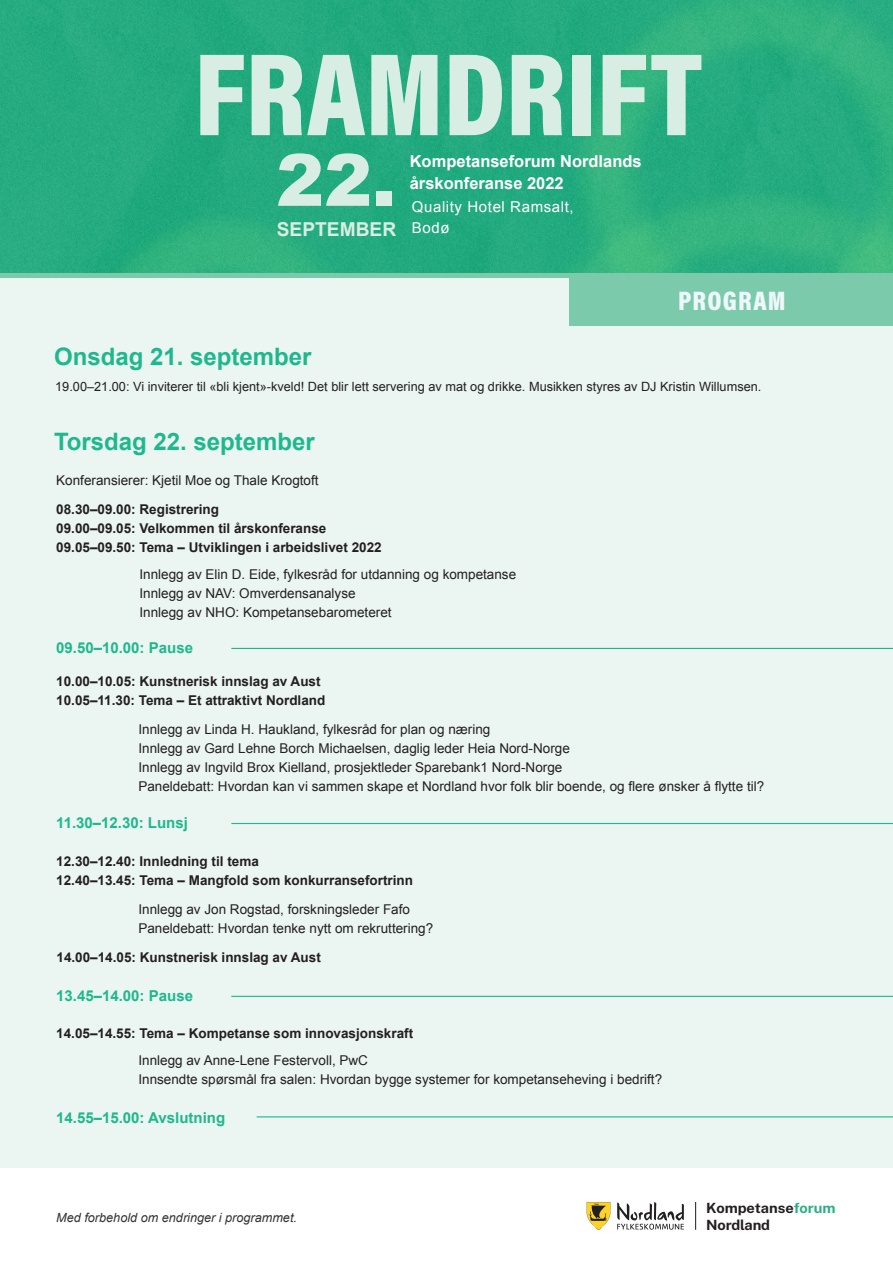
<style>
.page{position:relative;width:893px;height:1263px;background:#fff}
.page>*{position:absolute;margin:0;border:0;box-sizing:border-box;transform-origin:0 0}
.t1{font:118.95px "Acumin Variable Concept";color:#d8ede3}
.t2{font:900 72px "Arial";color:#d8ede3}
.t3{font:27px "Acumin Variable Concept";letter-spacing:.045em;color:#eef7f9}
.t4{font:700 24px "Arial";color:#1eb88e}
.t5{font:700 19.2px "Arial";color:#d8ede3}
.t6{font:700 16.5px "Arial";color:#fff}
.t7{font:700 15px "Arial";color:#1eb88e}
.t8{font:15px/21px "Arial";letter-spacing:.04em;color:#fff}
.t9{font:700 14.1px/16.8px "Public Sans";letter-spacing:-.005em;color:#231f20;scale:1.04 1}
.t10{font:13.5px "Arial";color:#231f20}
.t11{font:700 13.5px "Arial";color:#231f20}
.t12{font:12.75px "Arial";color:#231f20}
.t13{font:italic 12.6px "Arial";color:#231f20}
.s1{color:#2baf85}
</style>
<div class="page">
<div style="left:0;top:276px;width:893px;height:892px;background:#ebf5f1"></div>
<img style="left:0;top:0;width:893px;height:273px">
<hr style="left:231px;top:648px;width:662px;height:1px;background:#1eb88e">
<hr style="left:231px;top:823px;width:662px;height:1px;background:#1eb88e">
<hr style="left:231px;top:996px;width:662px;height:1px;background:#1eb88e">
<hr style="left:257px;top:1116px;width:636px;height:1px;background:#1eb88e">
<svg style="left:695px;top:1202px;width:1px;height:28px"></svg>
<svg style="left:587px;top:1202px;width:23px;height:28px"></svg>
<svg style="left:617px;top:1202px;width:67px;height:27px"></svg>
<div style="left:570px;top:273px;width:323px;height:53px;background:#7bcaac"></div>
<hr style="left:0;top:273px;width:893px;height:4px;background:#7bcaac">
<p class="t1" style="left:194px;top:12px;width:510px">FRAMDRIFT</p>
<p class="t2" style="left:276px;top:128px;width:122px">22.</p>
<p class="t5" style="left:277px;top:216px;width:121px">SEPTEMBER</p>
<p class="t6" style="left:410px;top:150px;width:233px">Kompetanseforum Nordlands</p>
<p class="t6" style="left:410px;top:173px;width:156px">årskonferanse 2022</p>
<p class="t8" style="left:412px;top:196px;width:163px">Quality Hotel Ramsalt,<br>Bodø</p>
<p class="t4" style="left:54px;top:341px;width:259px">Onsdag 21. september</p>
<p class="t3" style="left:678px;top:282px;width:109px">PROGRAM</p>
<p class="t12" style="left:55px;top:378px;width:708px">19.00–21.00: Vi inviterer til «bli kjent»-kveld! Det blir lett servering av mat og drikke. Musikken styres av DJ Kristin Willumsen.</p>
<p class="t4" style="left:54px;top:426px;width:262px">Torsdag 22. september</p>
<p class="t10" style="left:56px;top:471px;width:264px">Konferansierer: Kjetil Moe og Thale Krogtoft</p>
<p class="t11" style="left:56px;top:500px;width:164px">08.30–09.00: Registrering</p>
<p class="t11" style="left:56px;top:519px;width:272px">09.00–09.05: Velkommen til årskonferanse</p>
<p class="t11" style="left:56px;top:538px;width:327px">09.05–09.50: Tema – Utviklingen i arbeidslivet 2022</p>
<p class="t10" style="left:139px;top:566px;width:378px">Innlegg av Elin D. Eide, fylkesråd for utdanning og kompetanse</p>
<p class="t10" style="left:139px;top:585px;width:218px">Innlegg av NAV: Omverdensanalyse</p>
<p class="t10" style="left:139px;top:604px;width:254px">Innlegg av NHO: Kompetansebarometeret</p>
<p class="t7" style="left:56px;top:638px;width:138px">09.50–10.00: Pause</p>
<p class="t11" style="left:56px;top:672px;width:266px">10.00–10.05: Kunstnerisk innslag av Aust</p>
<p class="t11" style="left:56px;top:691px;width:271px">10.05–11.30: Tema – Et attraktivt Nordland</p>
<p class="t10" style="left:138px;top:720px;width:353px">Innlegg av Linda H. Haukland, fylkesråd for plan og næring</p>
<p class="t10" style="left:138px;top:739px;width:433px">Innlegg av Gard Lehne Borch Michaelsen, daglig leder Heia Nord-Norge</p>
<p class="t10" style="left:138px;top:758px;width:425px">Innlegg av Ingvild Brox Kielland, prosjektleder Sparebank1 Nord-Norge</p>
<p class="t10" style="left:138px;top:777px;width:627px">Paneldebatt: Hvordan kan vi sammen skape et Nordland hvor folk blir boende, og flere ønsker å flytte til?</p>
<p class="t7" style="left:56px;top:813px;width:133px">11.30–12.30: Lunsj</p>
<p class="t11" style="left:56px;top:852px;width:204px">12.30–12.40: Innledning til tema</p>
<p class="t11" style="left:56px;top:871px;width:358px">12.40–13.45: Tema – Mangfold som konkurransefortrinn</p>
<p class="t10" style="left:138px;top:900px;width:273px">Innlegg av Jon Rogstad, forskningsleder Fafo</p>
<p class="t10" style="left:138px;top:919px;width:296px">Paneldebatt: Hvordan tenke nytt om rekruttering?</p>
<p class="t11" style="left:57px;top:949px;width:266px">14.00–14.05: Kunstnerisk innslag av Aust</p>
<p class="t7" style="left:56px;top:986px;width:138px">13.45–14.00: Pause</p>
<p class="t11" style="left:56px;top:1024px;width:358px">14.05–14.55: Tema – Kompetanse som innovasjonskraft</p>
<p class="t10" style="left:138px;top:1052px;width:231px">Innlegg av Anne-Lene Festervoll, PwC</p>
<p class="t10" style="left:138px;top:1071px;width:525px">Innsendte spørsmål fra salen: Hvordan bygge systemer for kompetanseheving i bedrift?</p>
<p class="t7" style="left:56px;top:1107px;width:170px">14.55–15.00: Avslutning</p>
<p class="t13" style="left:56px;top:1209px;width:242px">Med forbehold om endringer i programmet.</p>
<p class="t9" style="left:706px;top:1198px;width:126px">Kompetanse<span class="s1">forum<br></span>Nordland</p>
</div>
